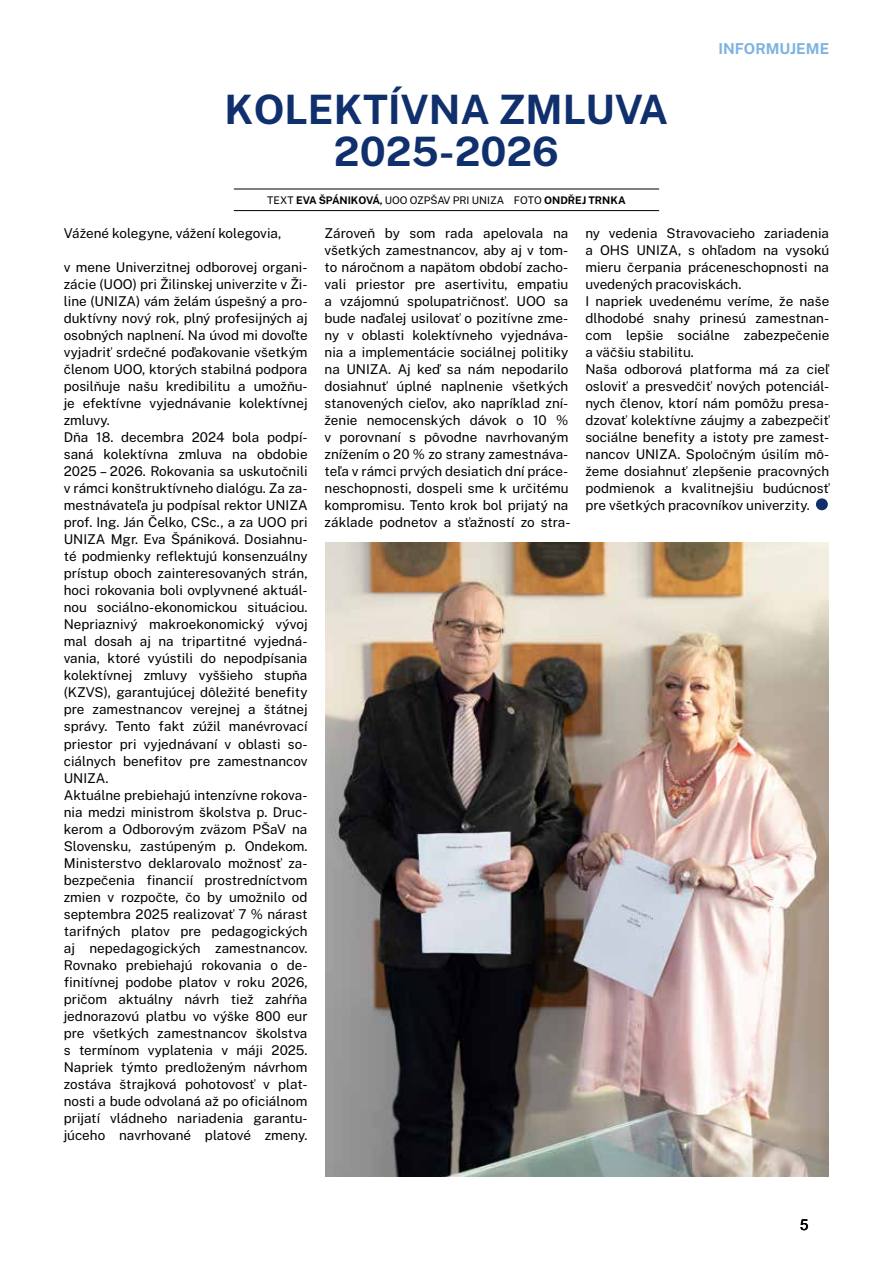
<style>
.page{position:relative;width:893px;height:1263px;background:#fff}
.page>*{position:absolute;margin:0;border:0;box-sizing:border-box;transform-origin:0 0}
.t1{font:700 40.5px/42px "Public Sans";color:#0f306d;text-align:center}
.t2{font:700 15px "Public Sans";color:#7db3e1}
.t3{font:15px "Arial";color:#000}
.t4{font:13.5px/17px "Public Sans";color:#000}
.t5{font:10.5px "Public Sans";letter-spacing:-.005em;color:#000}
.s1{font-weight:700}
</style>
<div class="page">
<hr style="left:234px;top:189px;width:425px;height:1px;background:#000">
<hr style="left:234px;top:210px;width:425px;height:1px;background:#000">
<div style="left:816px;top:498px;width:12px;height:12px;background:#0f306d;border-radius:50%"></div>
<img style="left:325px;top:542px;width:504px;height:635px">
<p class="t2" style="left:718px;top:37px;width:112px">INFORMUJEME</p>
<h1 class="t1" style="left:225px;top:86px;width:445px">KOLEKTÍVNA ZMLUVA<br>2025-2026</h1>
<p class="t5" style="left:267px;top:192px;width:360px">TEXT <span class="s1">EVA ŠPÁNIKOVÁ,</span> UOO OZPŠAV PRI UNIZA FOTO <span class="s1">ONDŘEJ TRNKA</span></p>
<p class="t4" style="left:64px;top:224px;width:219px">Vážené kolegyne, vážení kolegovia,</p>
<p class="t4" style="left:64px;top:258px;width:245px">v mene Univerzitnej odborovej organi&shy;zácie (UOO) pri Žilinskej univerzite v Ži&shy;line (UNIZA) vám želám úspešný a pro&shy;duktívny nový rok, plný profesijných aj osobných naplnení. Na úvod mi dovoľte vyjadriť srdečné poďakovanie všetkým členom UOO, ktorých stabilná podpora posilňuje našu kredibilitu a umožňu&shy;je efektívne vyjednávanie kolektívnej zmluvy.<br>Dňa 18. decembra 2024 bola podpí&shy;saná kolektívna zmluva na obdobie 2025 – 2026. Rokovania sa uskutočnili v rámci konštruktívneho dialógu. Za za&shy;mestnávateľa ju podpísal rektor UNIZA prof. Ing. Ján Čelko, CSc., a za UOO pri UNIZA Mgr. Eva Špániková. Dosiahnu&shy;té podmienky reflektujú konsenzuálny prístup oboch zainteresovaných strán, hoci rokovania boli ovplyvnené aktuál&shy;nou sociálno-ekonomickou situáciou.<br>Nepriaznivý makroekonomický vývoj mal dosah aj na tripartitné vyjedná&shy;vania, ktoré vyústili do nepodpísania kolektívnej zmluvy vyššieho stupňa (KZVS), garantujúcej dôležité benefity pre zamestnancov verejnej a štátnej správy. Tento fakt zúžil manévrovací priestor pri vyjednávaní v oblasti so&shy;ciálnych benefitov pre zamestnancov UNIZA.<br>Aktuálne prebiehajú intenzívne rokova&shy;nia medzi ministrom školstva p. Druc&shy;kerom a Odborovým zväzom PŠaV na Slovensku, zastúpeným p. Ondekom.<br>Ministerstvo deklarovalo možnosť za&shy;bezpečenia financií prostredníctvom zmien v rozpočte, čo by umožnilo od septembra 2025 realizovať 7 % nárast tarifných platov pre pedagogických aj nepedagogických zamestnancov.<br>Rovnako prebiehajú rokovania o de&shy;finitívnej podobe platov v roku 2026, pričom aktuálny návrh tiež zahŕňa jednorazovú platbu vo výške 800 eur pre všetkých zamestnancov školstva s termínom vyplatenia v máji 2025.<br>Napriek týmto predloženým návrhom zostáva štrajková pohotovosť v plat&shy;nosti a bude odvolaná až po oficiálnom prijatí vládneho nariadenia garantu&shy;júceho navrhované platové zmeny.</p>
<p class="t4" style="left:325px;top:224px;width:247px">Zároveň by som rada apelovala na všetkých zamestnancov, aby aj v tom&shy;to náročnom a napätom období zacho&shy;vali priestor pre asertivitu, empatiu a vzájomnú spolupatričnosť. UOO sa bude naďalej usilovať o pozitívne zme&shy;ny v oblasti kolektívneho vyjednáva&shy;nia a implementácie sociálnej politiky na UNIZA. Aj keď sa nám nepodarilo dosiahnuť úplné naplnenie všetkých stanovených cieľov, ako napríklad zní&shy;ženie nemocenských dávok o 10 % v porovnaní s pôvodne navrhovaným znížením o 20 % zo strany zamestnáva&shy;teľa v rámci prvých desiatich dní práce&shy;neschopnosti, dospeli sme k určitému kompromisu. Tento krok bol prijatý na základe podnetov a sťažností zo stra-</p>
<p class="t4" style="left:585px;top:224px;width:245px">ny vedenia Stravovacieho zariadenia a OHS UNIZA, s ohľadom na vysokú mieru čerpania práceneschopnosti na uvedených pracoviskách.<br>I napriek uvedenému veríme, že naše dlhodobé snahy prinesú zamestnan&shy;com lepšie sociálne zabezpečenie a väčšiu stabilitu.<br>Naša odborová platforma má za cieľ osloviť a presvedčiť nových potenciál&shy;nych členov, ktorí nám pomôžu presa&shy;dzovať kolektívne záujmy a zabezpečiť sociálne benefity a istoty pre zamest&shy;nancov UNIZA. Spoločným úsilím mô&shy;žeme dosiahnuť zlepšenie pracovných podmienok a kvalitnejšiu budúcnosť pre všetkých pracovníkov univerzity.</p>
<p class="t3" style="left:800px;top:1214px;width:10px">5</p>
</div>
